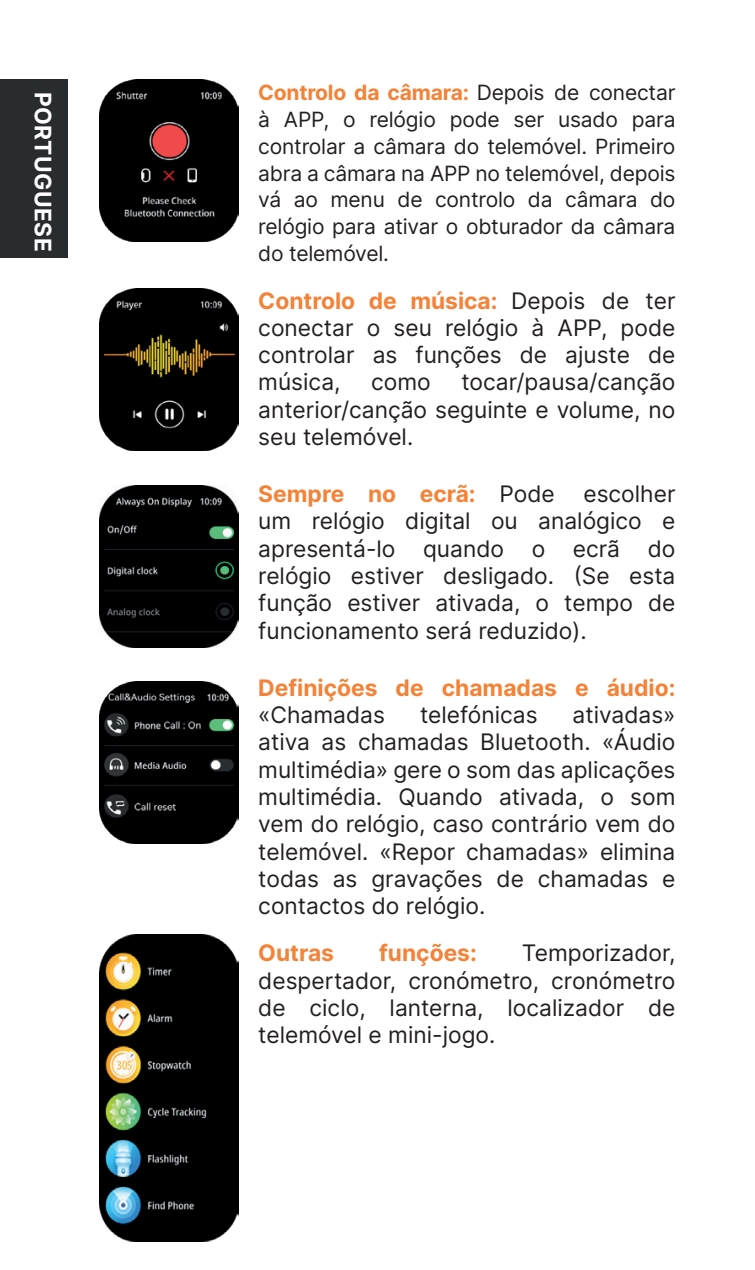
<style>
.page{position:relative;width:755px;height:1270px;background:#fff}
.page>*{position:absolute;margin:0;border:0;box-sizing:border-box;transform-origin:0 0}
.t1{font:22.75px/27.3px "Inter";color:#231f20;text-align:justify}
.t2{font:700 22.75px "Inter";color:#f48237}
.t3{font:700 22.75px "Inter";letter-spacing:.02em;color:#fff}
.t4{font:21px/26.9px "Inter";letter-spacing:-.01em;color:#231f20;text-align:justify}
.s1{font-weight:700;color:#f48237}
.s2{font-weight:400;color:#231f20}
</style>
<div class="page">
<div style="left:0;top:79px;width:67px;height:179px;background:#292c2f"></div>
<img style="left:99px;top:79px;width:139px;height:162px">
<img style="left:99px;top:288px;width:139px;height:163px">
<img style="left:99px;top:485px;width:139px;height:162px">
<img style="left:99px;top:682px;width:139px;height:162px">
<img style="left:99px;top:935px;width:139px;height:306px">
<p class="t3" style="left:60px;top:92px;width:162px;rotate:90deg">PORTUGUESE</p>
<p class="t4" style="left:258px;top:78px;width:418px"><span class="s1">Controlo da câmara:</span> Depois de conectar à APP, o relógio pode ser usado para controlar a câmara do telemóvel. Primeiro abra a câmara na APP no telemóvel, depois vá ao menu de controlo da câmara do relógio para ativar o obturador da câmara do telemóvel.</p>
<p class="t1" style="left:258px;top:286px;width:418px"><span class="s1">Controlo de música:</span> Depois de ter conectar o seu relógio à APP, pode controlar as funções de ajuste de música,</p>
<p class="t1" style="left:258px;top:368px;width:418px;text-indent:203px">tocar/pausa/canção anterior/canção seguinte e volume, no seu telemóvel.</p>
<p class="t2" style="left:258px;top:477px;width:298px">Sempre no ecrã: <span class="s2">Pode</span></p>
<p class="t1" style="left:371px;top:368px;width:61px">como</p>
<p class="t1" style="left:258px;top:480px;width:418px;text-indent:325px">escolher um relógio digital ou analógico e apresentá-lo quando o ecrã do relógio estiver desligado. (Se esta função estiver ativada, o tempo de funcionamento será reduzido).</p>
<p class="t2" style="left:258px;top:671px;width:418px">Definições de chamadas e áudio:</p>
<p class="t1" style="left:258px;top:701px;width:128px">«Chamadas</p>
<p class="t1" style="left:420px;top:701px;width:119px">telefónicas</p>
<p class="t1" style="left:258px;top:701px;width:418px;text-indent:314px">ativadas» ativa as chamadas Bluetooth. «Áudio multimédia» gere o som das aplicações multimédia. Quando ativada, o som vem do relógio, caso contrário vem do telemóvel. «Repor chamadas» elimina todas as gravações de chamadas e contactos do relógio.</p>
<p class="t2" style="left:258px;top:936px;width:77px">Outras</p>
<p class="t2" style="left:379px;top:936px;width:99px">funções:</p>
<p class="t1" style="left:258px;top:939px;width:418px;text-indent:263px">Temporizador, despertador, cronómetro, cronómetro de ciclo, lanterna, localizador de telemóvel e mini-jogo.</p>
</div>
